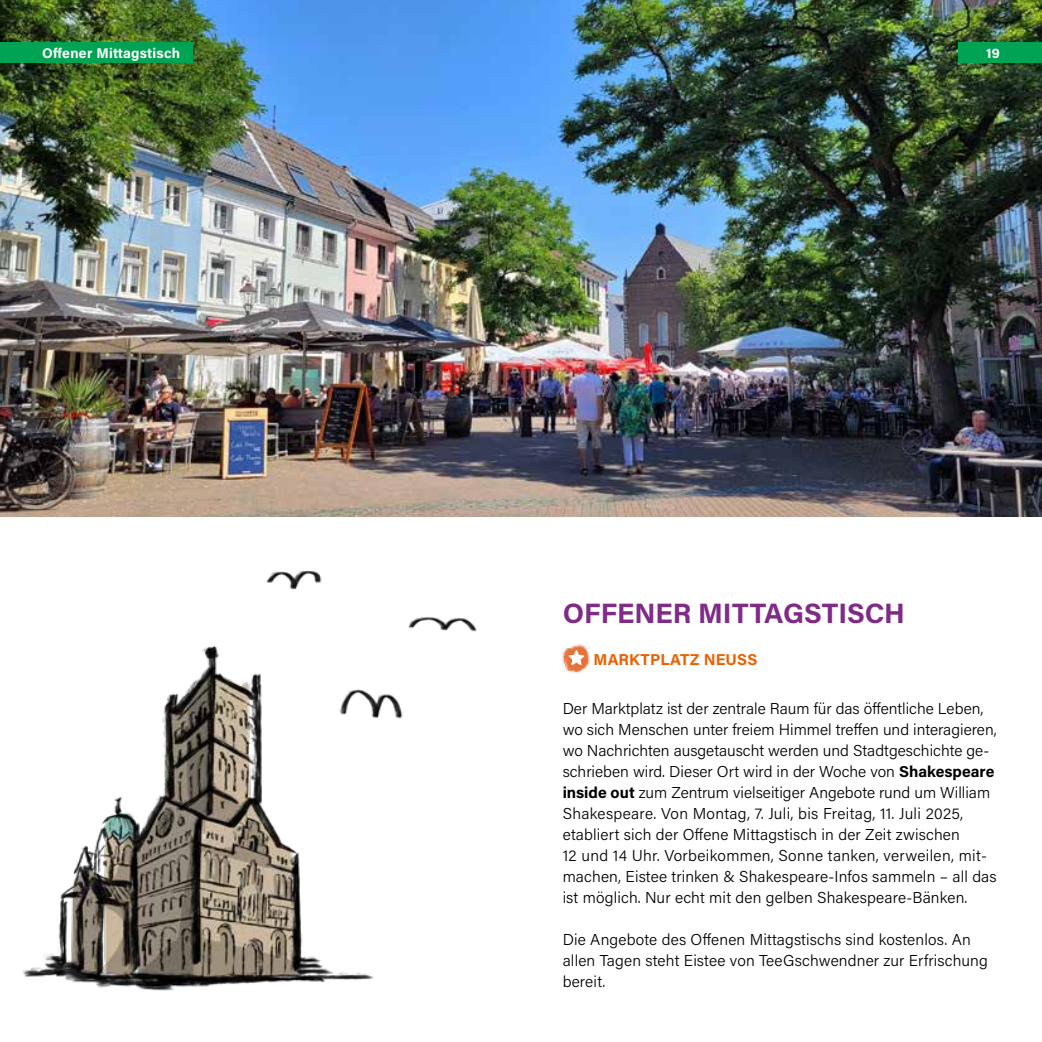
<style>
.page{position:relative;width:1042px;height:1042px;background:#fff}
.page>*{position:absolute;margin:0;border:0;box-sizing:border-box;transform-origin:0 0}
.t1{font:700 28px "Acumin Pro";color:#802b87}
.t2{font:300 15.75px/21px "Acumin Pro";letter-spacing:.005em;color:#000}
.t3{font:700 15.75px "Acumin Pro";letter-spacing:.01em;color:#eb6000}
.t4{font:700 14px "Acumin Pro";letter-spacing:.015em;color:#fff}
.s1{font-weight:700}
</style>
<div class="page">
<img style="left:0;top:0;width:1042px;height:516px">
<div style="left:0;top:42px;width:192px;height:21px;background:#00a253"></div>
<img style="left:563px;top:645px;width:26px;height:28px">
<svg style="left:568px;top:650px;width:16px;height:15px"></svg>
<div style="left:958px;top:42px;width:84px;height:21px;background:#00a253"></div>
<img style="left:22px;top:645px;width:351px;height:346px">
<img style="left:266px;top:570px;width:56px;height:20px">
<img style="left:408px;top:617px;width:69px;height:15px">
<img style="left:333px;top:686px;width:70px;height:49px">
<p class="t4" style="left:42px;top:43px;width:140px">Offener Mittagstisch</p>
<p class="t4" style="left:986px;top:43px;width:15px">19</p>
<h1 class="t1" style="left:563px;top:593px;width:344px">OFFENER MITTAGSTISCH</h1>
<p class="t3" style="left:593px;top:648px;width:165px">MARKTPLATZ NEUSS</p>
<p class="t2" style="left:563px;top:698px;width:435px">Der Marktplatz ist der zentrale Raum für das öffentliche Leben, wo sich Menschen unter freiem Himmel treffen und interagieren, wo Nachrichten ausgetauscht werden und Stadtgeschichte ge&shy;schrieben wird. Dieser Ort wird in der Woche von <span class="s1">Shakespeare inside out</span> zum Zentrum vielseitiger Angebote rund um William Shakespeare. Von Montag, 7. Juli, bis Freitag, 11. Juli 2025, etabliert sich der Offene Mittagstisch in der Zeit zwischen<br>12 und 14 Uhr. Vorbeikommen, Sonne tanken, verweilen, mit&shy;machen, Eistee trinken &amp; Shakespeare-Infos sammeln – all das ist möglich. Nur echt mit den gelben Shakespeare-Bänken.</p>
<p class="t2" style="left:563px;top:929px;width:427px">Die Angebote des Offenen Mittagstischs sind kostenlos. An allen Tagen steht Eistee von TeeGschwendner zur Erfrischung bereit.</p>
</div>
